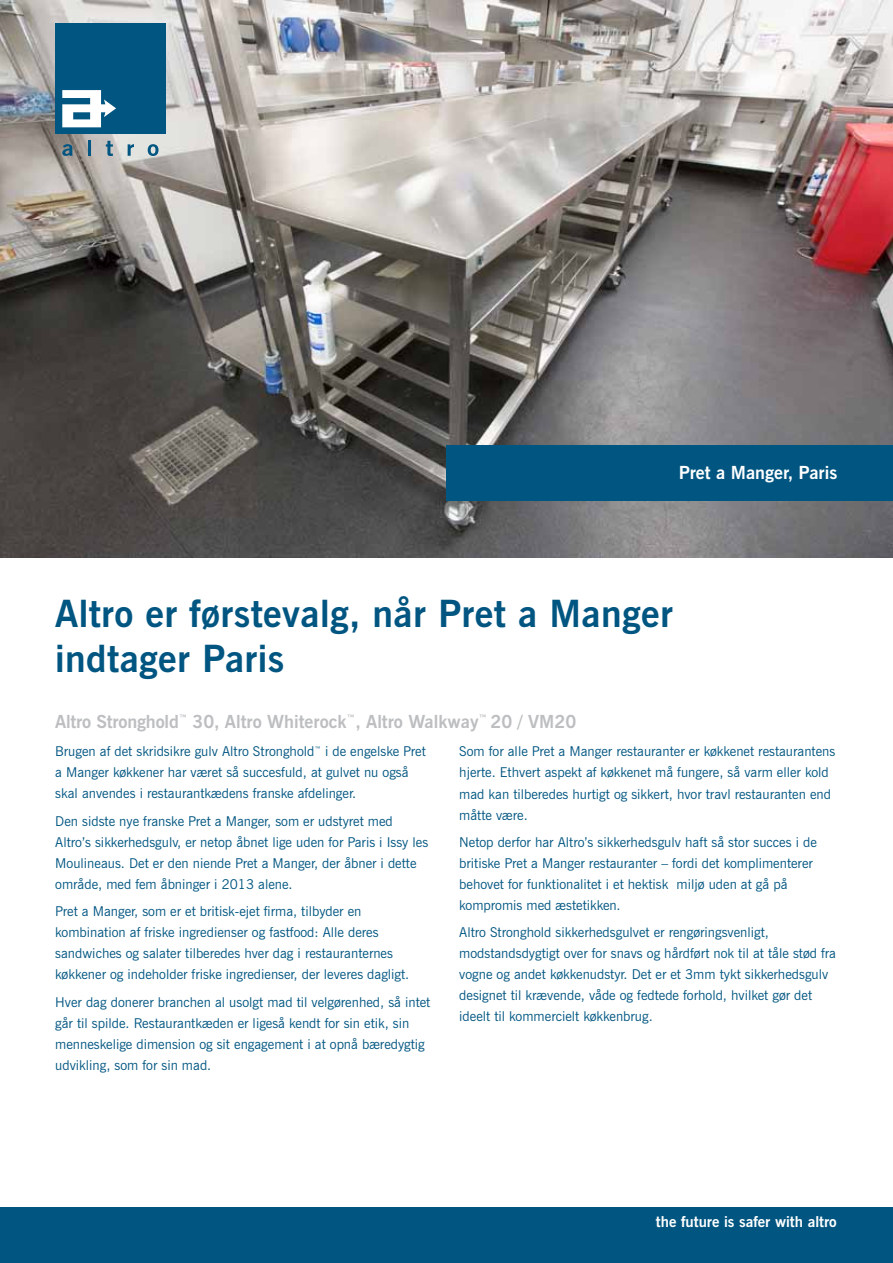
<style>
.page{position:relative;width:893px;height:1263px;background:#fff}
.page>*{position:absolute;margin:0;border:0;box-sizing:border-box;transform-origin:0 0}
.t1{font:700 37.5px/45px "News Gothic BT";letter-spacing:.01em;color:#005581}
.t2{font:700 18px "News Gothic BT";color:#bcbec0}
.t3{font:700 18px "News Gothic BT";color:#fff}
.t4{font:700 15px "News Gothic BT";color:#fff}
.t5{font:13.5px/21px "News Gothic BT";color:#005581}
</style>
<div class="page">
<img style="left:0;top:0;width:893px;height:557px">
<div style="left:447px;top:445px;width:446px;height:56px;background:#005581"></div>
<div style="left:0;top:1208px;width:893px;height:55px;background:#005581"></div>
<div style="left:55px;top:23px;width:111px;height:111px;background:#005581"></div>
<svg style="left:62px;top:144px;width:11px;height:12px"></svg>
<hr style="left:88px;top:140px;width:3px;height:16px;background:#005581">
<svg style="left:106px;top:141px;width:7px;height:15px"></svg>
<svg style="left:128px;top:144px;width:6px;height:12px"></svg>
<svg style="left:148px;top:144px;width:10px;height:12px"></svg>
<svg style="left:62px;top:90px;width:54px;height:37px"></svg>
<h2 class="t3" style="left:679px;top:462px;width:160px">Pret a Manger, Paris</h2>
<h1 class="t1" style="left:55px;top:591px;width:619px">Altro er førstevalg, når Pret a Manger indtager Paris</h1>
<h2 class="t2" style="left:55px;top:711px;width:522px">Altro Stronghold<sup>™</sup> 30, Altro Whiterock<sup>™</sup>, Altro Walkway<sup>™</sup> 20 / VM20</h2>
<p class="t5" style="left:55px;top:741px;width:372px">Brugen af det skridsikre gulv Altro Stronghold<sup>™</sup> i de engelske Pret a Manger køkkener har været så succesfuld, at gulvet nu også skal anvendes i restaurantkædens franske afdelinger.</p>
<p class="t5" style="left:55px;top:810px;width:374px">Den sidste nye franske Pret a Manger, som er udstyret med Altro’s sikkerhedsgulv, er netop åbnet lige uden for Paris i Issy les Moulineaus. Det er den niende Pret a Manger, der åbner i dette område, med fem åbninger i 2013 alene.</p>
<p class="t5" style="left:55px;top:901px;width:356px">Pret a Manger, som er et britisk-ejet firma, tilbyder en kombination af friske ingredienser og fastfood: Alle deres sandwiches og salater tilberedes hver dag i restauranternes køkkener og indeholder friske ingredienser, der leveres dagligt.</p>
<p class="t5" style="left:55px;top:991px;width:377px">Hver dag donerer branchen al usolgt mad til velgørenhed, så intet går til spilde. Restaurantkæden er ligeså kendt for sin etik, sin menneskelige dimension og sit engagement i at opnå bæredygtig udvikling, som for sin mad.</p>
<p class="t5" style="left:459px;top:741px;width:378px">Som for alle Pret a Manger restauranter er køkkenet restaurantens hjerte. Ethvert aspekt af køkkenet må fungere, så varm eller kold mad kan tilberedes hurtigt og sikkert, hvor travl restauranten end måtte være.</p>
<p class="t5" style="left:459px;top:831px;width:359px">Netop derfor har Altro’s sikkerhedsgulv haft så stor succes i de britiske Pret a Manger restauranter – fordi det komplimenterer behovet for funktionalitet i et hektisk miljø uden at gå på kompromis med æstetikken.</p>
<p class="t5" style="left:459px;top:922px;width:378px">Altro Stronghold sikkerhedsgulvet er rengøringsvenligt, modstandsdygtigt over for snavs og hårdført nok til at tåle stød fra vogne og andet køkkenudstyr. Det er et 3mm tykt sikkerhedsgulv designet til krævende, våde og fedtede forhold, hvilket gør det ideelt til kommercielt køkkenbrug.</p>
<p class="t4" style="left:656px;top:1213px;width:182px">the future is safer with altro</p>
</div>
